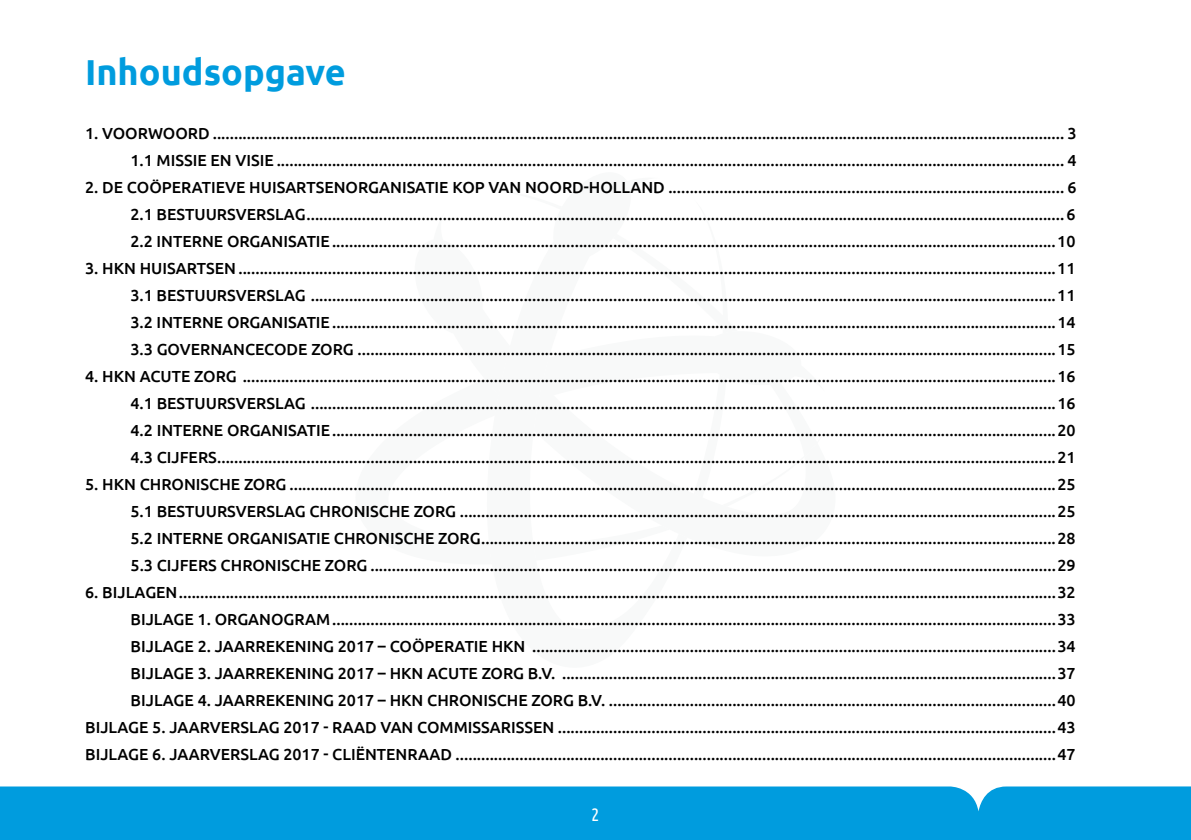
<style>
.page{position:relative;width:1191px;height:840px;background:#fff}
.page>*{position:absolute;margin:0;border:0;box-sizing:border-box;transform-origin:0 0}
.t1{font:700 36px "Ubuntu";color:#009cde}
.t2{font:18px "Ubuntu Condensed";color:#fff}
.t3{font:500 16px/27px "Ubuntu";color:#000;text-align:justify}
</style>
<div class="page">
<div style="left:0;top:786px;width:1191px;height:53px;background:#009cde"></div>
<h1 class="t1" style="left:85px;top:50px;width:262px">Inhoudsopgave</h1>
<p class="t3" style="left:85px;top:119px;width:993px;text-align:right">1. VOORWOORD ........................................................................................................................................................................................................ 3<br>1.1 MISSIE EN VISIE ......................................................................................................................................................................................... 4</p>
<p class="t3" style="left:130px;top:173px;width:947px;text-indent:-45px">2. DE COÖPERATIEVE HUISARTSENORGANISATIE KOP VAN NOORD-HOLLAND ............................................................................................. 6<br>2.1 BESTUURSVERSLAG..................................................................................................................................................................................6<br>2.2 INTERNE</p>
<p class="t3" style="left:227px;top:227px;width:850px">ORGANISATIE ..........................................................................................................................................................................10</p>
<p class="t3" style="left:85px;top:254px;width:132px">3. HKN HUISARTSEN</p>
<p class="t3" style="left:130px;top:254px;width:946px;text-indent:108px">................................................................................................................................................................................................11<br>3.1 BESTUURSVERSLAG ...............................................................................................................................................................................11<br>3.2 INTERNE</p>
<p class="t3" style="left:227px;top:308px;width:850px">ORGANISATIE ..........................................................................................................................................................................14</p>
<p class="t3" style="left:130px;top:335px;width:71px">3.3 GOVERN</p>
<p class="t3" style="left:222px;top:335px;width:64px">AN CECODE</p>
<p class="t3" style="left:311px;top:335px;width:765px">ZORG ....................................................................................................................................................................15</p>
<p class="t3" style="left:130px;top:362px;width:946px;text-indent:-45px">4. HKN ACUTE ZORG ...............................................................................................................................................................................................16<br>4.1 BESTUURSVERSLAG ...............................................................................................................................................................................16<br>4.2 INTERNE</p>
<p class="t3" style="left:130px;top:416px;width:946px;text-align:right">ORGANISATIE ..........................................................................................................................................................................20<br>4.3 CIJFERS.....................................................................................................................................................................................................21</p>
<p class="t3" style="left:85px;top:470px;width:87px">5. HKN CHRONIS</p>
<p class="t3" style="left:130px;top:470px;width:946px;text-indent:79px">CHE ZORG ....................................................................................................................................................................................25<br>5.1 BESTUURSVERSLAG CHRONISCHE ZORG ............................................................................................................................................25<br>5.2 INTERNE</p>
<p class="t3" style="left:227px;top:524px;width:139px">ORGANISATIE CHRONIS</p>
<p class="t3" style="left:403px;top:524px;width:673px">CHE ZORG.......................................................................................................................................28</p>
<p class="t3" style="left:131px;top:551px;width:68px">5.3 CIJFERS</p>
<p class="t3" style="left:221px;top:551px;width:32px">CHRONIS</p>
<p class="t3" style="left:290px;top:551px;width:787px">CHE ZORG .................................................................................................................................................................29</p>
<p class="t3" style="left:85px;top:578px;width:992px;text-align:right">6. BIJLAGEN..............................................................................................................................................................................................................32<br>BIJLAGE 1. ORGANOGRAM..........................................................................................................................................................................33<br>BIJLAGE 2. JAARREKENING 2017 – COÖPERATIE HKN ...........................................................................................................................34<br>BIJLAGE 3. JAARREKENING 2017 – HKN ACUTE ZORG B.V. ....................................................................................................................37<br>BIJLAGE 4. JAARREKENING 2017 – HKN CHRONISCHE ZORG B.V. .........................................................................................................40<br>BIJLAGE 5. JAARVERSLAG 2017 - RAAD VAN COMMISSARISSEN .....................................................................................................................43<br>BIJLAGE 6. JAARVERSLAG 2017 - CLIËNTENRAAD .............................................................................................................................................47</p>
<p class="t2" style="left:591px;top:802px;width:9px">2</p>
</div>
